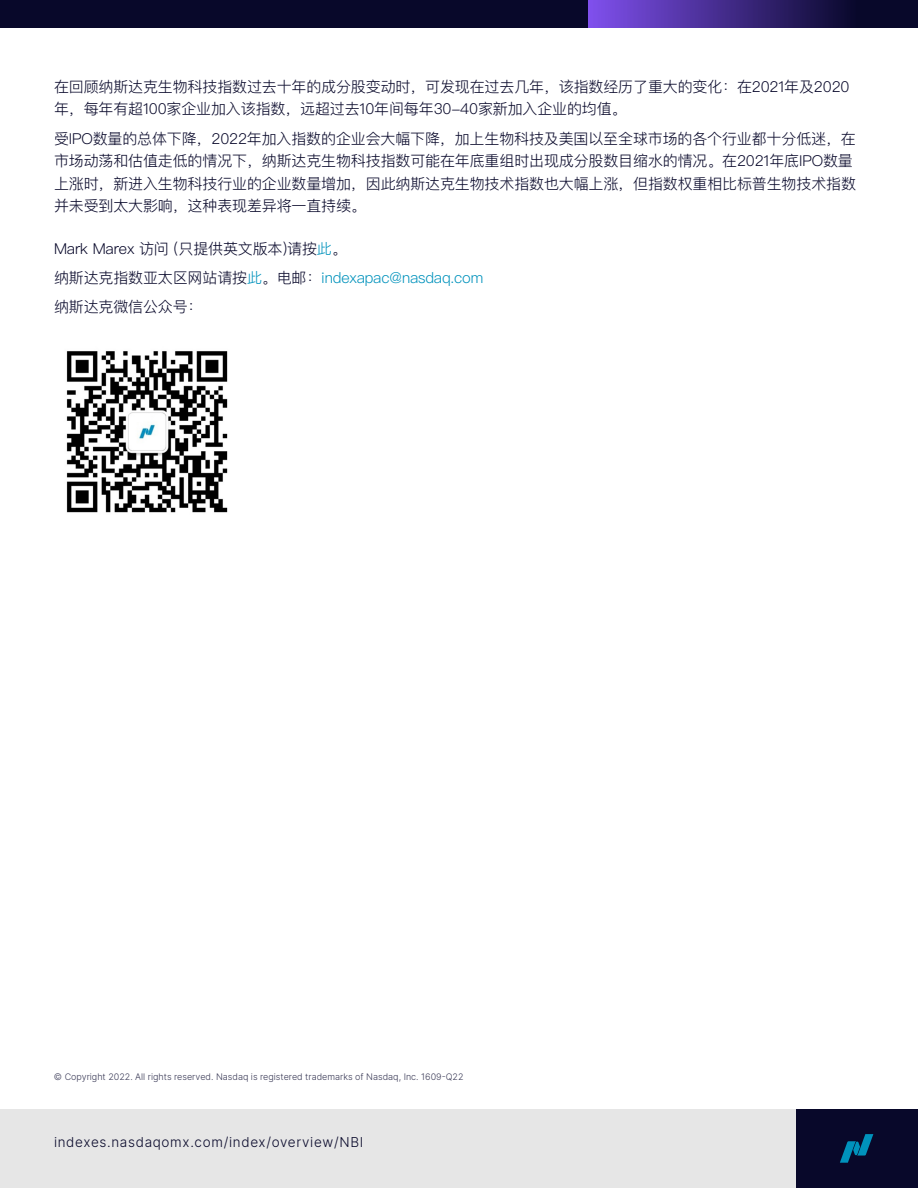
<style>
.page{position:relative;width:918px;height:1188px;background:#fff}
.page>*{position:absolute;margin:0;border:0;box-sizing:border-box;transform-origin:0 0}
.t1{font:300 15px/22.5px "Ping Fang SC";letter-spacing:-.01em;color:#08082a}
.t2{font:300 13.5px "Inter";letter-spacing:.05em;color:#08082a}
.t3{font:300 9px "Inter";color:#393955}
.s1{color:#0092bc}
</style>
<div class="page">
<div style="left:0;top:0;width:918px;height:28px;background:#08082a"></div>
<svg style="left:589px;top:0;width:255px;height:28px;background:#462d90"></svg>
<div style="left:0;top:1109px;width:918px;height:79px;background:#e6e6e6"></div>
<div style="left:796px;top:1109px;width:122px;height:79px;background:#08082a"></div>
<svg style="left:840px;top:1134px;width:33px;height:29px"></svg>
<img style="left:66px;top:351px;width:162px;height:162px">
<p class="t1" style="left:54px;top:75px;width:797px">在回顾纳斯达克生物科技指数过去十年的成分股变动时，可发现在过去几年，该指数经历了重大的变化：在2021年及2020年，每年有超100家企业加入该指数，远超过去10年间每年30-40家新加入企业的均值。</p>
<p class="t1" style="left:54px;top:127px;width:804px">受IPO数量的总体下降，2022年加入指数的企业会大幅下降，加上生物科技及美国以至全球市场的各个行业都十分低迷，在市场动荡和估值走低的情况下，纳斯达克生物科技指数可能在年底重组时出现成分股数目缩水的情况。在2021年底IPO数量上涨时，新进入生物科技行业的企业数量增加，因此纳斯达克生物技术指数也大幅上涨，但指数权重相比标普生物技术指数并未受到太大影响，这种表现差异将一直持续。</p>
<p class="t1" style="left:54px;top:234px;width:431px;line-height:29.2px">Mark Marex 访问 (只提供英文版本)请按<span class="s1">此</span>。<br>纳斯达克指数亚太区网站请按<span class="s1">此</span>。电邮：<span class="s1">indexapac@nasdaq.com</span>纳斯达克微信公众号：</p>
<p class="t3" style="left:54px;top:1070px;width:411px">© Copyright 2022. All rights reserved. Nasdaq is registered trademarks of Nasdaq, Inc. 1609-Q22</p>
<p class="t2" style="left:54px;top:1133px;width:311px">indexes.nasdaqomx.com/index/overview/NBI</p>
</div>
